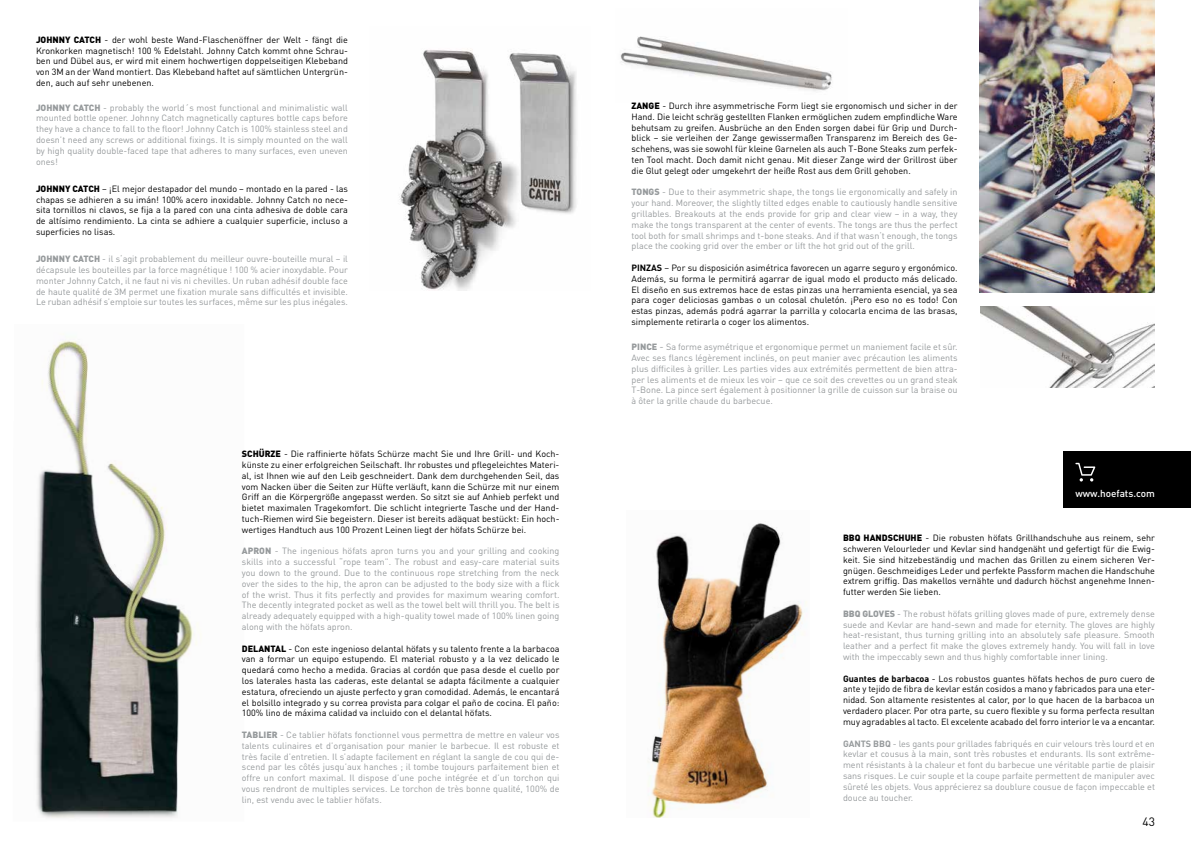
<style>
.page{position:relative;width:1191px;height:842px;background:#fff}
.page>*{position:absolute;margin:0;border:0;box-sizing:border-box;transform-origin:0 0}
.t1{font:12px "DIN Pro";color:#000}
.t2{font:500 10px "DIN Pro";color:#fff}
.t3{font:9px/10.8px "DIN Pro";color:#969a9c;text-align:justify}
.t4{font:9px/10.8px "DIN Pro";color:#000;text-align:justify}
.s1{font-weight:900}
.s2{font-weight:700}
.s3{font-family:"Minion Pro";font-size:12px}
</style>
<div class="page">
<img style="left:36px;top:340px;width:162px;height:478px">
<img style="left:399px;top:49px;width:178px;height:241px">
<img style="left:620px;top:36px;width:212px;height:55px">
<img style="left:980px;top:307px;width:175px;height:81px">
<img style="left:648px;top:523px;width:159px;height:295px">
<img style="left:979px;top:0;width:176px;height:292px">
<div style="left:1063px;top:451px;width:128px;height:56px;background:#000"></div>
<svg style="left:1075px;top:463px;width:20px;height:18px"></svg>
<p class="t4" style="left:36px;top:34px;width:313px"><span class="s1">JOHNNY CATCH</span> - der wohl beste Wand-Flaschenöffner der Welt - fängt die Kronkorken magnetisch! 100 % Edelstahl. Johnny Catch kommt ohne Schrau&shy;ben und Dübel aus, er wird mit einem hochwertigen doppelseitigen Klebeband von 3M an der Wand montiert. Das Klebeband haftet auf sämtlichen Untergrün&shy;den, auch auf sehr unebenen.</p>
<p class="t3" style="left:36px;top:101px;width:313px"><span class="s1">JOHNNY CATCH</span> - probably the world´s most functional and minimalistic wall mounted bottle opener. Johnny Catch magnetically captures bottle caps before they have a chance to fall to the floor! Johnny Catch is 100% stainless steel and doesn’t need any screws or additional fixings. It is simply mounted on the wall by high quality double-faced tape that adheres to many surfaces, even uneven ones!</p>
<p class="t4" style="left:36px;top:183px;width:313px"><span class="s1">JOHNNY CATCH</span> – ¡El mejor destapador del mundo – montado en la pared - las chapas se adhieren a su imán! 100% acero inoxidable. Johnny Catch no nece&shy;sita tornillos ni clavos, se fija a la pared con una cinta adhesiva de doble cara de altísimo rendimiento. La cinta se adhiere a cualquier superficie, incluso a superficies no lisas.</p>
<p class="t3" style="left:36px;top:253px;width:313px"><span class="s1">JOHNNY CATCH</span> - il s‘agit probablement du meilleur ouvre-bouteille mural – il décapsule les bouteilles par la force magnétique ! 100 % acier inoxydable. Pour monter Johnny Catch, il ne faut ni vis ni chevilles. Un ruban adhésif double face de haute qualité de 3M permet une fixation murale sans difficultés et invisible.<br>Le ruban adhésif s’emploie sur toutes les surfaces, même sur les plus inégales.</p>
<p class="t4" style="left:242px;top:448px;width:319px"><span class="s1">SCHÜRZE</span> - Die raffinierte höfats Schürze macht Sie und Ihre Grill- und Koch&shy;künste zu einer erfolgreichen Seilschaft. Ihr robustes und pflegeleichtes Materi&shy;al, ist Ihnen wie auf den Leib geschneidert. Dank dem durchgehenden Seil, das vom Nacken über die Seiten zur Hüfte verläuft, kann die Schürze mit nur einem Griff an die Körpergröße angepasst werden. So sitzt sie auf Anhieb perfekt und bietet maximalen Tragekomfort. Die schlicht integrierte Tasche und der Hand&shy;tuch-Riemen wird Sie begeistern. Dieser ist bereits adäquat bestückt: Ein hoch&shy;wertiges Handtuch aus 100 Prozent Leinen liegt der höfats Schürze bei.</p>
<p class="t3" style="left:242px;top:545px;width:319px"><span class="s1">APRON</span> - The ingenious höfats apron turns you and your grilling and cooking skills into a successful “rope team”. The robust and easy-care material suits you down to the ground. Due to the continuous rope stretching from the neck over the sides to the hip, the apron can be adjusted to the body size with a flick of the wrist. Thus it fits perfectly and provides for maximum wearing comfort.<br>The decently integrated pocket as well as the towel belt will thrill you. The belt is already adequately equipped with a high-quality towel made of 100% linen going along with the höfats apron.</p>
<p class="t4" style="left:242px;top:642px;width:319px"><span class="s1">DELANTAL</span> - Con este ingenioso delantal höfats y su talento frente a la barbacoa van a formar un equipo estupendo. El material robusto y a la vez delicado le quedará como hecho a medida. Gracias al cordón que pasa desde el cuello por los laterales hasta las caderas, este delantal se adapta fácilmente a cualquier estatura, ofreciendo un ajuste perfecto y gran comodidad. Además, le encantará el bolsillo integrado y su correa provista para colgar el paño de cocina. El paño:<br>100% lino de máxima calidad va incluido con el delantal höfats.</p>
<p class="t3" style="left:242px;top:729px;width:319px"><span class="s1">TABLIER</span> - Ce tablier höfats fonctionnel vous permettra de mettre en valeur vos talents culinaires et d’organisation pour manier le barbecue. Il est robuste et très facile d’entretien. Il s’adapte facilement en réglant la sangle de cou qui de&shy;scend par les côtés jusqu’aux hanches ; il tombe toujours parfaitement bien et offre un confort maximal. Il dispose d’une poche intégrée et d’un torchon qui vous rendront de multiples services. Le torchon de très bonne qualité, 100% de lin, est vendu avec le tablier höfats.</p>
<p class="t4" style="left:631px;top:100px;width:328px"><span class="s1">ZANGE</span> - Durch ihre asymmetrische Form liegt sie ergonomisch und sicher in der Hand. Die leicht schräg gestellten Flanken ermöglichen zudem empfindliche Ware behutsam zu greifen. Ausbrüche an den Enden sorgen dabei für Grip und Durch&shy;blick – sie verleihen der Zange gewissermaßen Transparenz im Bereich des Ge&shy;schehens, was sie sowohl für kleine Garnelen als auch T-Bone Steaks zum perfek&shy;ten Tool macht. Doch damit nicht genau. Mit dieser Zange wird der Grillrost über die Glut gelegt oder umgekehrt der heiße Rost aus dem Grill gehoben.</p>
<p class="t3" style="left:631px;top:186px;width:328px"><span class="s1">TONGS</span> - Due to their asymmetric shape, the tongs lie ergonomically and safely in your hand. Moreover, the slightly tilted edges enable to cautiously handle sensitive grillables. Breakouts at the ends provide for grip and clear view – in a way, they make the tongs transparent at the center of events. The tongs are thus the perfect tool both for small shrimps and t-bone steaks. And if that wasn‘t enough, the tongs place the cooking grid over the ember or lift the hot grid out of the grill.</p>
<p class="t4" style="left:631px;top:262px;width:328px"><span class="s2">PINZAS</span> – Por su disposición asimétrica favorecen un agarre seguro y ergonómico.<br>Además, su forma le permitirá agarrar de igual modo el producto más delicado.<br>El diseño en sus extremos hace de estas pinzas una herramienta esencial, ya sea para coger deliciosas gambas o un colosal chuletón. ¡Pero eso no es todo! Con estas pinzas, además podrá agarrar la parrilla y colocarla encima de las brasas, simplemente retirarla o coger los alimentos.</p>
<p class="t3" style="left:631px;top:341px;width:328px"><span class="s1">PINCE</span> <span class="s3">-</span> Sa forme asymétrique et ergonomique permet un maniement facile et sûr.<br>Avec ses flancs légèrement inclinés, on peut manier avec précaution les aliments plus difficiles à griller. Les parties vides aux extrémités permettent de bien attra&shy;per les aliments et de mieux les voir – que ce soit des crevettes ou un grand steak T-Bone. La pince sert également à positionner la grille de cuisson sur la braise ou à ôter la grille chaude du barbecue.</p>
<p class="t2" style="left:1075px;top:486px;width:81px">www.hoefats.com</p>
<p class="t4" style="left:843px;top:532px;width:313px"><span class="s1">BBQ HANDSCHUHE</span> - Die robusten höfats Grillhandschuhe aus reinem, sehr schweren Velourleder und Kevlar sind handgenäht und gefertigt für die Ewig&shy;keit. Sie sind hitzebeständig und machen das Grillen zu einem sicheren Ver&shy;gnügen. Geschmeidiges Leder und perfekte Passform machen die Handschuhe extrem griffig. Das makellos vernähte und dadurch höchst angenehme Innen&shy;futter werden Sie lieben.</p>
<p class="t3" style="left:843px;top:608px;width:313px"><span class="s1">BBQ GLOVES</span> - The robust höfats grilling gloves made of pure, extremely dense suede and Kevlar are hand-sewn and made for eternity. The gloves are highly heat-resistant, thus turning grilling into an absolutely safe pleasure. Smooth leather and a perfect fit make the gloves extremely handy. You will fall in love with the impeccably sewn and thus highly comfortable inner lining.</p>
<p class="t4" style="left:843px;top:673px;width:313px"><span class="s2">Guantes de barbacoa</span> - Los robustos guantes höfats hechos de puro cuero de ante y tejido de fibra de kevlar están cosidos a mano y fabricados para una eter&shy;nidad. Son altamente resistentes al calor, por lo que hacen de la barbacoa un verdadero placer. Por otra parte, su cuero flexible y su forma perfecta resultan muy agradables al tacto. El excelente acabado del forro interior le va a encantar.</p>
<p class="t3" style="left:843px;top:737px;width:313px"><span class="s2">GANTS BBQ</span> - les gants pour grillades fabriqués en cuir velours très lourd et en kevlar et cousus à la main, sont très robustes et endurants. Ils sont extrême&shy;ment résistants à la chaleur et font du barbecue une véritable partie de plaisir sans risques. Le cuir souple et la coupe parfaite permettent de manipuler avec sûreté les objets. Vous apprécierez sa doublure cousue de façon impeccable et douce au toucher.</p>
<h1 class="t1" style="left:1142px;top:813px;width:14px">43</h1>
</div>
